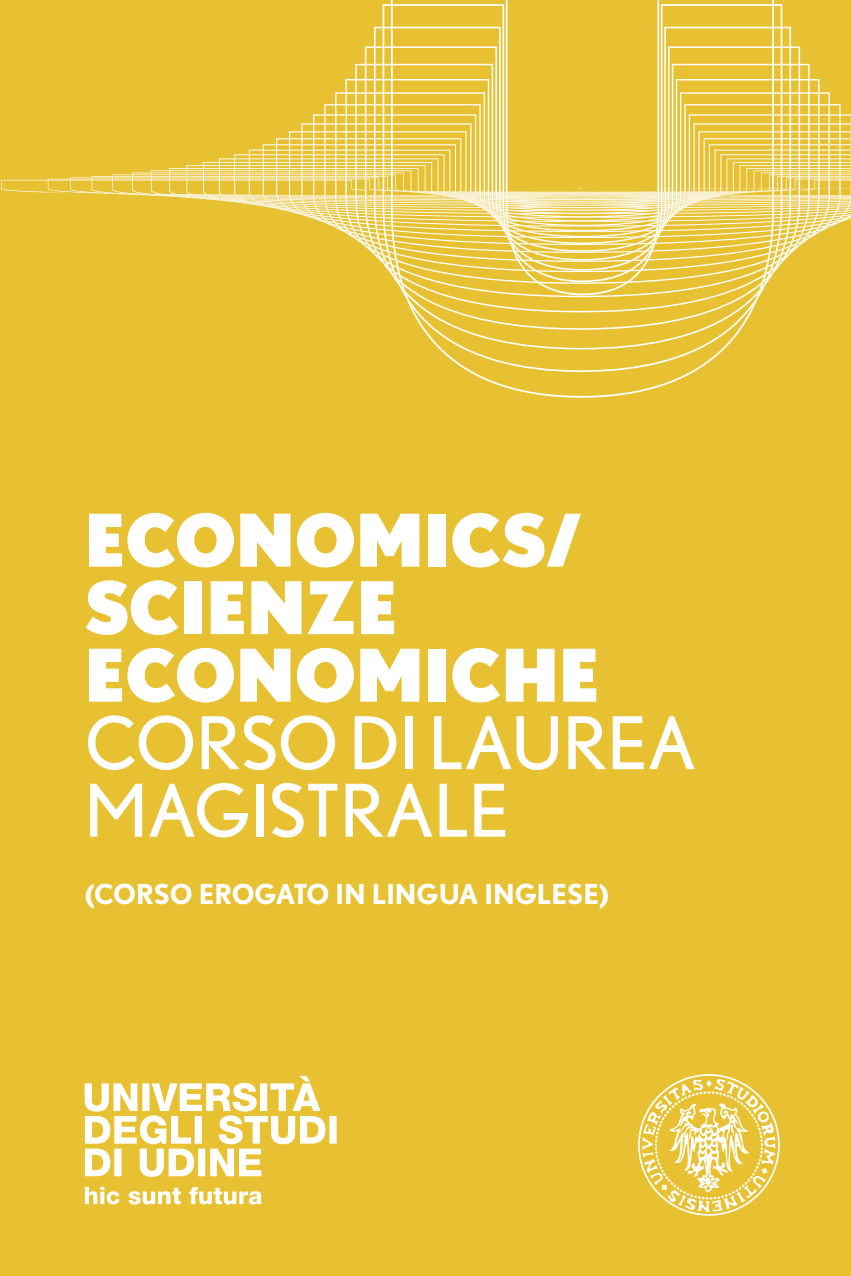
<style>
.page{position:relative;width:851px;height:1276px;background:#fff}
.page>*{position:absolute;margin:0;border:0;box-sizing:border-box;transform-origin:0 0}
.t1{font:900 72.5px/67.5px "Nobel";color:#fff}
.t2{font:72.5px/67.5px "Nobel";color:#fff}
.t3{font:700 27.5px "Nobel";color:#fff}
</style>
<div class="page">
<div style="left:0;top:0;width:850px;height:1276px;background:#e7c131"></div>
<svg style="left:85px;top:1186px;width:35px;height:18px"></svg>
<svg style="left:128px;top:1187px;width:53px;height:17px"></svg>
<svg style="left:189px;top:1186px;width:72px;height:18px"></svg>
<svg style="left:85px;top:1076px;width:251px;height:100px"></svg>
<svg style="left:638px;top:1074px;width:141px;height:141px"></svg>
<svg style="left:1px;top:154px;width:248px;height:50px"></svg>
<svg style="left:249px;top:150px;width:14px;height:57px"></svg>
<svg style="left:263px;top:144px;width:13px;height:65px"></svg>
<svg style="left:276px;top:138px;width:13px;height:74px"></svg>
<svg style="left:289px;top:131px;width:12px;height:84px"></svg>
<svg style="left:301px;top:123px;width:12px;height:96px"></svg>
<svg style="left:313px;top:114px;width:537px;height:109px"></svg>
<svg style="left:324px;top:104px;width:516px;height:124px"></svg>
<svg style="left:335px;top:92px;width:494px;height:141px"></svg>
<svg style="left:345px;top:79px;width:474px;height:160px"></svg>
<svg style="left:355px;top:64px;width:454px;height:182px"></svg>
<svg style="left:365px;top:46px;width:435px;height:208px"></svg>
<svg style="left:374px;top:27px;width:416px;height:236px"></svg>
<svg style="left:382px;top:4px;width:400px;height:270px"></svg>
<svg style="left:391px;top:0;width:382px;height:398px"></svg>
<h1 class="t1" style="left:85px;top:505px;width:516px">ECONOMICS/<br>SCIENZE<br>ECONOMICHE</h1>
<h1 class="t2" style="left:85px;top:716px;width:613px">CORSO DI LAUREA<br>MAGISTRALE</h1>
<p class="t3" style="left:85px;top:884px;width:526px">(CORSO EROGATO IN LINGUA INGLESE)</p>
</div>
